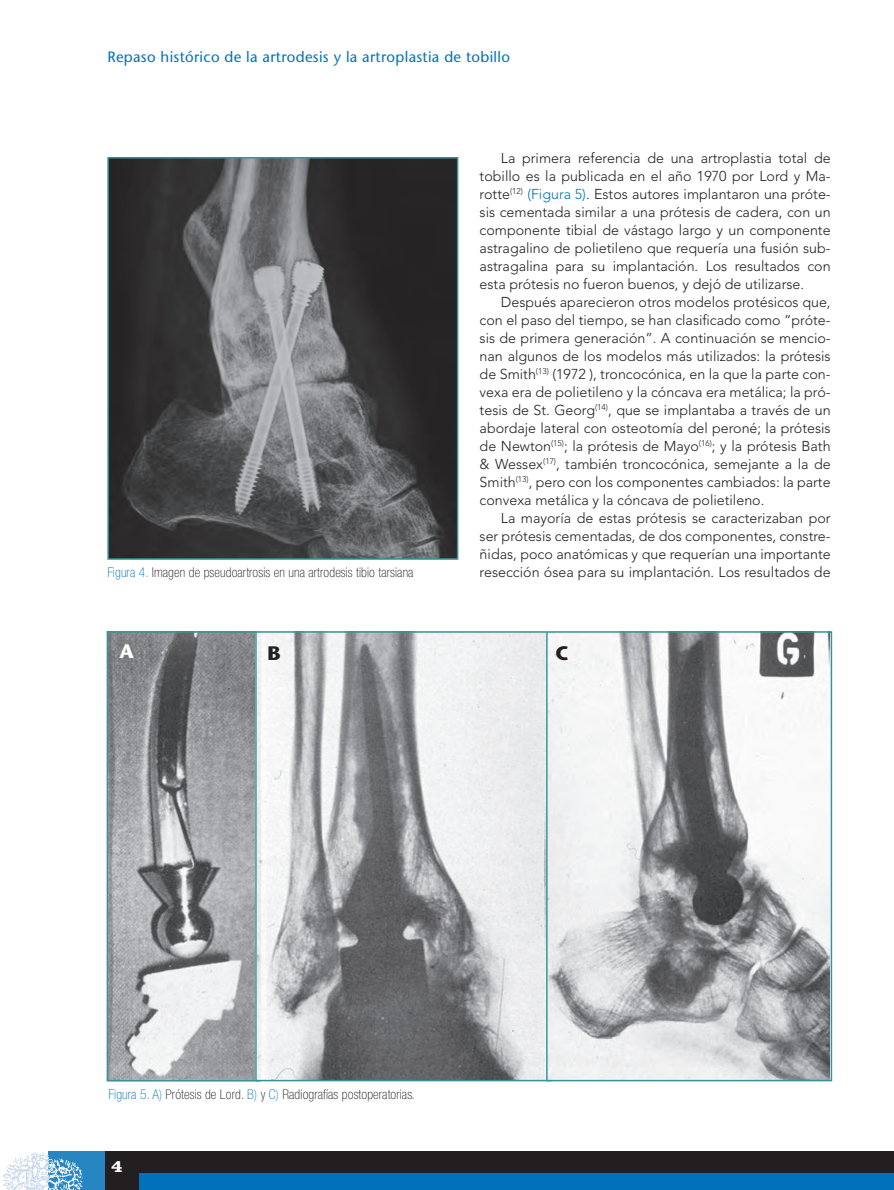
<style>
.page{position:relative;width:894px;height:1190px;background:#fff}
.page>*{position:absolute;margin:0;border:0;box-sizing:border-box;transform-origin:0 0}
.t1{font:700 19.5px "Stone Sans Std";color:#231f20}
.t2{font:700 19.5px "Stone Sans Std";color:#fff}
.t3{font:700 18px "Clarendon LT Std";color:#fff}
.t4{font:500 15px "Stone Sans Std";letter-spacing:.02em;color:#0074b6}
.t5{font:300 14.25px "Avenir LT Std";color:#231f20}
.t6{font:100 condensed 13.5px "Helvetica Neue LT Std";letter-spacing:.01em;color:#231f20}
.s1{color:#0074b6}
.s2{color:#0071bb}
</style>
<div class="page">
<div style="left:0;top:1151px;width:893px;height:39px;background:#231f20"></div>
<div style="left:139px;top:1173px;width:754px;height:17px;background:#0071bb"></div>
<div style="left:48px;top:1151px;width:57px;height:39px;background:#2785c1"></div>
<img style="left:48px;top:1155px;width:35px;height:35px">
<img style="left:0;top:1151px;width:48px;height:39px">
<img style="left:110px;top:160px;width:345px;height:397px">
<div style="left:107px;top:157px;width:351px;height:403px;border:2px solid #37939b"></div>
<img style="left:110px;top:634px;width:145px;height:444px">
<div style="left:107px;top:631px;width:153px;height:450px;border:2px solid #37939b"></div>
<img style="left:258px;top:634px;width:571px;height:444px">
<div style="left:255px;top:631px;width:296px;height:450px;border:2px solid #37939b"></div>
<div style="left:546px;top:631px;width:286px;height:450px;border:2px solid #37939b"></div>
<p class="t4" style="left:107px;top:48px;width:404px">Repaso histórico de la artrodesis y la artroplastia de tobillo</p>
<p class="t5" style="left:501px;top:150px;width:331px">La primera referencia de una artroplastia total de</p>
<p class="t5" style="left:479px;top:168px;width:352px">tobillo es la publicada en el año 1970 por Lord y Ma-</p>
<p class="t5" style="left:479px;top:186px;width:352px">rotte<sup>(12)</sup> <span class="s1">(Figura 5)</span>. Estos autores implantaron una próte-</p>
<p class="t5" style="left:479px;top:204px;width:352px">sis cementada similar a una prótesis de cadera, con un</p>
<p class="t5" style="left:479px;top:222px;width:352px">componente tibial de vástago largo y un componente</p>
<p class="t5" style="left:479px;top:240px;width:351px">astragalino de polietileno que requería una fusión sub-</p>
<p class="t5" style="left:479px;top:258px;width:352px">astragalina para su implantación. Los resultados con</p>
<p class="t5" style="left:479px;top:276px;width:326px">esta prótesis no fueron buenos, y dejó de utilizarse.</p>
<p class="t5" style="left:501px;top:294px;width:331px">Después aparecieron otros modelos protésicos que,</p>
<p class="t5" style="left:479px;top:312px;width:352px">con el paso del tiempo, se han clasificado como “próte-</p>
<p class="t5" style="left:479px;top:330px;width:352px">sis de primera generación”. A continuación se mencio-</p>
<p class="t5" style="left:479px;top:348px;width:352px">nan algunos de los modelos más utilizados: la prótesis</p>
<p class="t5" style="left:479px;top:366px;width:352px">de Smith<sup>(13)</sup> (1972 ), troncocónica, en la que la parte con-</p>
<p class="t5" style="left:479px;top:384px;width:352px">vexa era de polietileno y la cóncava era metálica; la pró-</p>
<p class="t5" style="left:479px;top:402px;width:352px">tesis de St. Georg<sup>(14)</sup>, que se implantaba a través de un</p>
<p class="t5" style="left:479px;top:420px;width:352px">abordaje lateral con osteotomía del peroné; la prótesis</p>
<p class="t5" style="left:479px;top:438px;width:352px">de Newton<sup>(15)</sup>; la prótesis de Mayo<sup>(16)</sup>; y la prótesis Bath</p>
<p class="t5" style="left:479px;top:456px;width:352px">&amp; Wessex<sup>(17)</sup>, también troncocónica, semejante a la de</p>
<p class="t5" style="left:479px;top:474px;width:352px">Smith<sup>(13)</sup>, pero con los componentes cambiados: la parte</p>
<p class="t5" style="left:479px;top:492px;width:286px">convexa metálica y la cóncava de polietileno.</p>
<p class="t5" style="left:501px;top:510px;width:331px">La mayoría de estas prótesis se caracterizaban por</p>
<p class="t5" style="left:479px;top:528px;width:352px">ser prótesis cementadas, de dos componentes, constre-</p>
<p class="t5" style="left:479px;top:546px;width:352px">ñidas, poco anatómicas y que requerían una importante</p>
<p class="t6" style="left:107px;top:565px;width:307px"><span class="s1">Figura 4.</span> Imagen de pseudoartrosis en una artrodesis tibio tarsiana</p>
<p class="t5" style="left:479px;top:564px;width:352px">resección ósea para su implantación. Los resultados de</p>
<p class="t2" style="left:119px;top:640px;width:16px">A</p>
<p class="t1" style="left:267px;top:642px;width:15px">B</p>
<p class="t1" style="left:555px;top:641px;width:15px">C</p>
<p class="t6" style="left:109px;top:1087px;width:307px"><span class="s1">Figura 5.</span> <span class="s2">A)</span> Prótesis de Lord. <span class="s2">B)</span> y <span class="s2">C)</span> Radiografías postoperatorias.</p>
<p class="t3" style="left:111px;top:1155px;width:12px">4</p>
</div>
